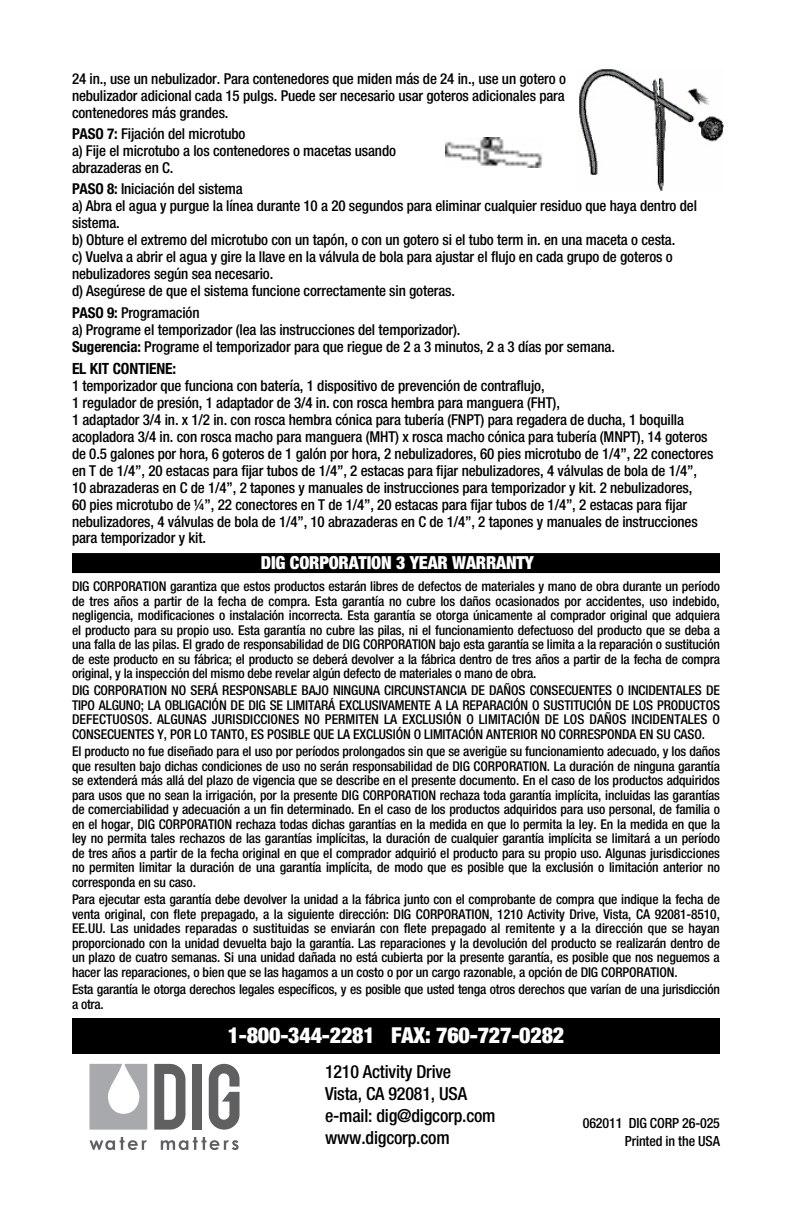
<style>
.page{position:relative;width:792px;height:1224px;background:#fff}
.page>*{position:absolute;margin:0;border:0;box-sizing:border-box;transform-origin:0 0}
.t1{font:900 condensed 22px "Helvetica Neue";letter-spacing:-.01em;color:#fff}
.t2{font:500 condensed 18px/22px "Helvetica Neue";letter-spacing:-.01em;color:#000}
.t3{font:900 condensed 18px "Helvetica Neue";letter-spacing:-.01em;color:#fff}
.t4{font:700 condensed 15.6px "Helvetica Neue";letter-spacing:-.01em;color:#000}
.t5{font:500 condensed 15px/17px "Helvetica Neue";letter-spacing:-.01em;color:#000}
.t6{font:500 condensed 14px/18px "Helvetica Neue";letter-spacing:-.01em;color:#000;text-align:right}
.t7{font:500 condensed 13.6px/14.4px "Helvetica Neue";letter-spacing:-.015em;color:#000;text-align:justify}
.s1{font-weight:700}
</style>
<div class="page">
<img style="left:445px;top:138px;width:97px;height:29px">
<div style="left:72px;top:553px;width:648px;height:20px;background:#000"></div>
<div style="left:72px;top:1018px;width:648px;height:36px;background:#000"></div>
<img style="left:579px;top:69px;width:144px;height:122px">
<svg style="left:154px;top:1064px;width:31px;height:66px"></svg>
<div style="left:192px;top:1064px;width:10px;height:66px;background:#5f6062"></div>
<svg style="left:209px;top:1064px;width:31px;height:66px"></svg>
<svg style="left:90px;top:1064px;width:57px;height:66px"></svg>
<svg style="left:90px;top:1137px;width:57px;height:13px"></svg>
<svg style="left:161px;top:1137px;width:78px;height:13px"></svg>
<p class="t5" style="left:72px;top:70px;width:495px;text-align:justify">24 in., use un nebulizador. Para contenedores que miden más de 24 in., use un gotero o nebulizador adicional cada 15 pulgs. Puede ser necesario usar goteros adicionales para contenedores más grandes.</p>
<p class="t5" style="left:72px;top:125px;width:326px"><span class="s1">PASO 7:</span> Fijación del microtubo<br>a) Fije el microtubo a los contenedores o macetas usando abrazaderas en C.</p>
<p class="t5" style="left:72px;top:180px;width:627px"><span class="s1">PASO 8:</span> Iniciación del sistema<br>a) Abra el agua y purgue la línea durante 10 a 20 segundos para eliminar cualquier residuo que haya dentro del sistema.<br>b) Obture el extremo del microtubo con un tapón, o con un gotero si el tubo term in. en una maceta o cesta.<br>c) Vuelva a abrir el agua y gire la llave en la válvula de bola para ajustar el flujo en cada grupo de goteros o nebulizadores según sea necesario.<br>d) Asegúrese de que el sistema funcione correctamente sin goteras.</p>
<p class="t5" style="left:72px;top:304px;width:544px"><span class="s1">PASO 9:</span> Programación<br>a) Programe el temporizador (lea las instrucciones del temporizador).<br><span class="s1">Sugerencia:</span> Programe el temporizador para que riegue de 2 a 3 minutos, 2 a 3 días por semana.</p>
<p class="t4" style="left:72px;top:359px;width:106px">EL KIT CONTIENE:</p>
<p class="t5" style="left:72px;top:377px;width:643px">1 temporizador que funciona con batería, 1 dispositivo de prevención de contraflujo,<br>1 regulador de presión, 1 adaptador de 3/4 in. con rosca hembra para manguera (FHT),<br>1 adaptador 3/4 in. x 1/2 in. con rosca hembra cónica para tubería (FNPT) para regadera de ducha, 1 boquilla acopladora 3/4 in. con rosca macho para manguera (MHT) x rosca macho cónica para tubería (MNPT), 14 goteros de 0.5 galones por hora, 6 goteros de 1 galón por hora, 2 nebulizadores, 60 pies microtubo de 1/4”, 22 conectores en T de 1/4”, 20 estacas para fijar tubos de 1/4”, 2 estacas para fijar nebulizadores, 4 válvulas de bola de 1/4”, 10 abrazaderas en C de 1/4”, 2 tapones y manuales de instrucciones para temporizador y kit. 2 nebulizadores,<br>60 pies microtubo de ¼”, 22 conectores en T de 1/4”, 20 estacas para fijar tubos de 1/4”, 2 estacas para fijar nebulizadores, 4 válvulas de bola de 1/4”, 10 abrazaderas en C de 1/4”, 2 tapones y manuales de instrucciones para temporizador y kit.</p>
<h2 class="t3" style="left:261px;top:552px;width:275px">DIG CORPORATION 3 YEAR WARRANTY</h2>
<p class="t7" style="left:72px;top:579px;width:650px">DIG CORPORATION garantiza que estos productos estarán libres de defectos de materiales y mano de obra durante un período de tres años a partir de la fecha de compra. Esta garantía no cubre los daños ocasionados por accidentes, uso indebido, negligencia, modificaciones o instalación incorrecta. Esta garantía se otorga únicamente al comprador original que adquiera el producto para su propio uso. Esta garantía no cubre las pilas, ni el funcionamiento defectuoso del producto que se deba a una falla de las pilas. El grado de responsabilidad de DIG CORPORATION bajo esta garantía se limita a la reparación o sustitución de este producto en su fábrica; el producto se deberá devolver a la fábrica dentro de tres años a partir de la fecha de compra original, y la inspección del mismo debe revelar algún defecto de materiales o mano de obra.</p>
<p class="t7" style="left:72px;top:683px;width:650px">DIG CORPORATION NO SERÁ RESPONSABLE BAJO NINGUNA CIRCUNSTANCIA DE DAÑOS CONSECUENTES O INCIDENTALES DE TIPO ALGUNO; LA OBLIGACIÓN DE DIG SE LIMITARÁ EXCLUSIVAMENTE A LA REPARACIÓN O SUSTITUCIÓN DE LOS PRODUCTOS DEFECTUOSOS. ALGUNAS JURISDICCIONES NO PERMITEN LA EXCLUSIÓN O LIMITACIÓN DE LOS DAÑOS INCIDENTALES O CONSECUENTES Y, POR LO TANTO, ES POSIBLE QUE LA EXCLUSIÓN O LIMITACIÓN ANTERIOR NO CORRESPONDA EN SU CASO.</p>
<p class="t7" style="left:72px;top:744px;width:650px">El producto no fue diseñado para el uso por períodos prolongados sin que se averigüe su funcionamiento adecuado, y los daños que resulten bajo dichas condiciones de uso no serán responsabilidad de DIG CORPORATION. La duración de ninguna garantía se extenderá más allá del plazo de vigencia que se describe en el presente documento. En el caso de los productos adquiridos para usos que no sean la irrigación, por la presente DIG CORPORATION rechaza toda garantía implícita, incluidas las garantías de comerciabilidad y adecuación a un fin determinado. En el caso de los productos adquiridos para uso personal, de familia o en el hogar, DIG CORPORATION rechaza todas dichas garantías en la medida en que lo permita la ley. En la medida en que la ley no permita tales rechazos de las garantías implícitas, la duración de cualquier garantía implícita se limitará a un período de tres años a partir de la fecha original en que el comprador adquirió el producto para su propio uso. Algunas jurisdicciones no permiten limitar la duración de una garantía implícita, de modo que es posible que la exclusión o limitación anterior no corresponda en su caso.</p>
<p class="t7" style="left:72px;top:892px;width:649px">Para ejecutar esta garantía debe devolver la unidad a la fábrica junto con el comprobante de compra que indique la fecha de venta original, con flete prepagado, a la siguiente dirección: DIG CORPORATION, 1210 Activity Drive, Vista, CA 92081-8510, EE.UU. Las unidades reparadas o sustituidas se enviarán con flete prepagado al remitente y a la dirección que se hayan proporcionado con la unidad devuelta bajo la garantía. Las reparaciones y la devolución del producto se realizarán dentro de un plazo de cuatro semanas. Si una unidad dañada no está cubierta por la presente garantía, es posible que nos neguemos a hacer las reparaciones, o bien que se las hagamos a un costo o por un cargo razonable, a opción de DIG CORPORATION.</p>
<p class="t7" style="left:72px;top:982px;width:650px">Esta garantía le otorga derechos legales específicos, y es posible que usted tenga otros derechos que varían de una jurisdicción a otra.</p>
<h1 class="t1" style="left:228px;top:1022px;width:338px">1-800-344-2281 FAX: 760-727-0282</h1>
<h2 class="t2" style="left:325px;top:1060px;width:172px">1210 Activity Drive<br>Vista, CA 92081, USA e-mail: dig@digcorp.com www.digcorp.com</h2>
<p class="t6" style="left:583px;top:1114px;width:139px">062011 DIG CORP 26-025<br>Printed in the USA</p>
</div>
